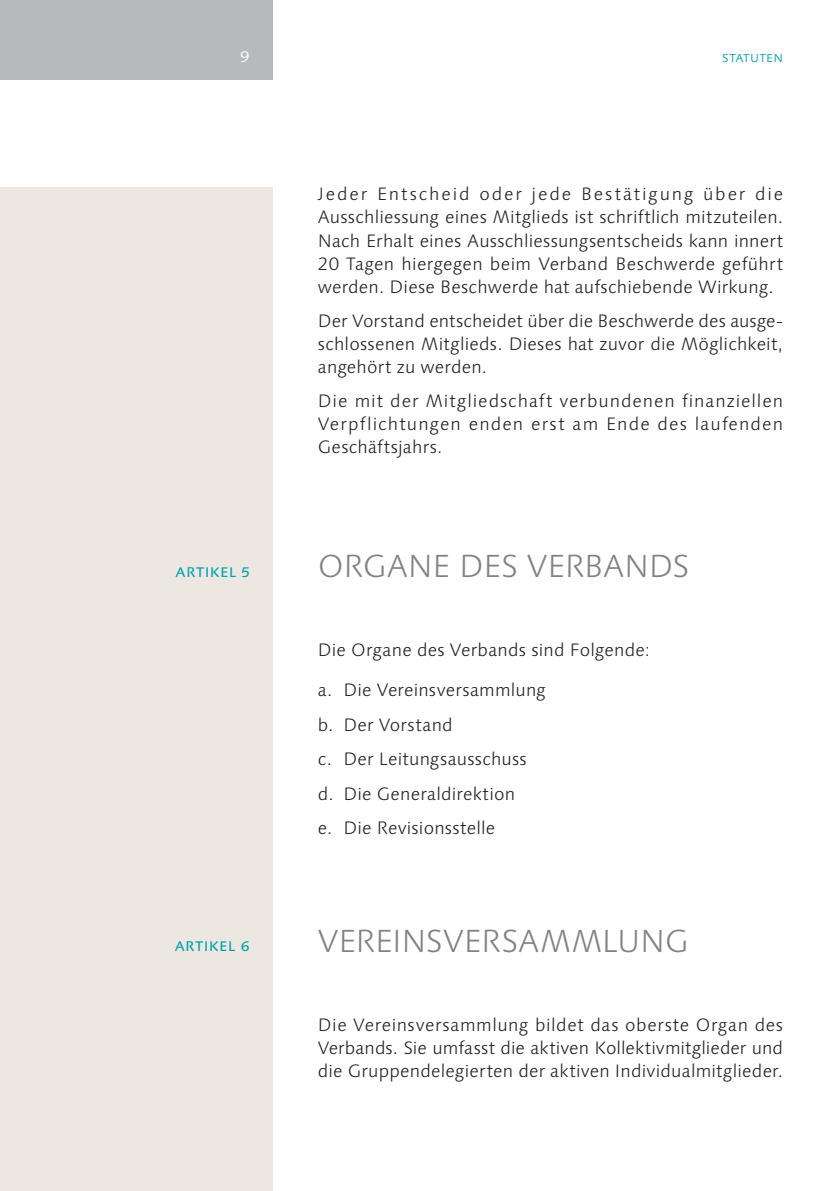
<style>
.page{position:relative;width:840px;height:1191px;background:#fff}
.page>*{position:absolute;margin:0;border:0;box-sizing:border-box;transform-origin:0 0}
.t1{font:300 32px "Linotype Syntax";letter-spacing:-.01em;color:#808285}
.t2{font:300 20px "Linotype Syntax SC";color:#fff}
.t3{font:300 18px/23px "Linotype Syntax";letter-spacing:.01em;color:#231f20;text-align:justify}
.t4{font:18px "Linotype Syntax SC";letter-spacing:.02em;color:#00a0b0}
.t5{font:300 15px "Linotype Syntax SC";letter-spacing:.015em;color:#00a0b0}
</style>
<div class="page">
<div style="left:0;top:0;width:272px;height:79px;background:#b8b9bc"></div>
<div style="left:0;top:187px;width:272px;height:1004px;background:#ece8e1"></div>
<p class="t2" style="left:240px;top:44px;width:11px">9</p>
<p class="t5" style="left:721px;top:48px;width:62px">statuten</p>
<p class="t4" style="left:175px;top:560px;width:75px">artikel 5</p>
<p class="t4" style="left:175px;top:934px;width:76px">artikel 6</p>
<p class="t3" style="left:317px;top:183px;width:466px">Jeder Entscheid oder jede Bestätigung über die Ausschliessung eines Mitglieds ist schriftlich mitzuteilen.<br>Nach Erhalt eines Ausschliessungsentscheids kann innert 20 Tagen hiergegen beim Verband Beschwerde geführt werden. Diese Beschwerde hat aufschiebende Wirkung.</p>
<p class="t3" style="left:317px;top:309px;width:466px">Der Vorstand entscheidet über die Beschwerde des ausge&shy;schlossenen Mitglieds. Dieses hat zuvor die Möglichkeit, angehört zu werden.</p>
<p class="t3" style="left:317px;top:390px;width:466px">Die mit der Mitgliedschaft verbundenen finanziellen Verpflichtungen enden erst am Ende des laufenden Geschäftsjahrs.</p>
<h1 class="t1" style="left:317px;top:547px;width:373px">ORGANE DES VERBANDS</h1>
<p class="t3" style="left:317px;top:639px;width:333px">Die Organe des Verbands sind Folgende:</p>
<p class="t3" style="left:317px;top:673px;width:229px;line-height:34.4px;text-align:left">a. Die Vereinsversammlung b. Der Vorstand<br>c. Der Leitungsausschuss d. Die Generaldirektion<br>e. Die Revisionsstelle</p>
<h1 class="t1" style="left:317px;top:922px;width:372px">VEREINSVERSAMMLUNG</h1>
<p class="t3" style="left:317px;top:1013px;width:466px">Die Vereinsversammlung bildet das oberste Organ des Verbands. Sie umfasst die aktiven Kollektivmitglieder und die Gruppendelegierten der aktiven Individualmitglieder.</p>
</div>
